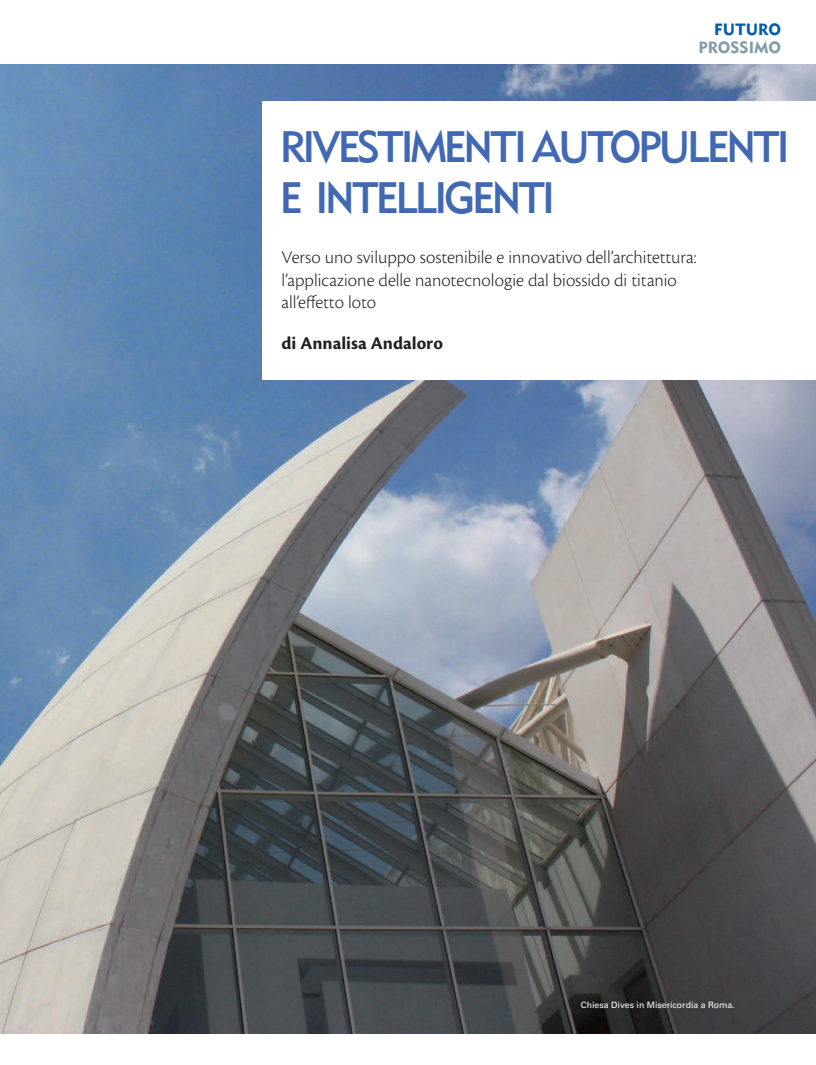
<style>
.page{position:relative;width:816px;height:1065px;background:#fff}
.page>*{position:absolute;margin:0;border:0;box-sizing:border-box;transform-origin:0 0}
.t1{font:43.75px/51.2px "Metro Medium Two";letter-spacing:-.08em;color:#4168b2;scale:.94 1}
.t2{font:300 18.75px/22.5px "Cronos Pro";color:#231f20}
.t3{font:700 18.75px "Cronos Pro";color:#231f20}
.t4{font:16.25px "Metro Black Two";color:#839ca9}
.t5{font:16.25px "Metro Black Two";color:#015bab}
.t6{font:8.75px "Univers LT Std";color:#fff}
</style>
<div class="page">
<img style="left:0;top:64px;width:816px;height:969px">
<div style="left:262px;top:101px;width:554px;height:279px;background:#fff"></div>
<p class="t5" style="left:714px;top:19px;width:69px">FUTURO</p>
<p class="t4" style="left:698px;top:37px;width:84px">PROSSIMO</p>
<h1 class="t1" style="left:280px;top:121px;width:544px">RIVESTIMENTI AUTOPULENTI<br>E INTELLIGENTI</h1>
<p class="t2" style="left:281px;top:246px;width:417px">Verso uno sviluppo sostenibile e innovativo dell’architettura: l’applicazione delle nanotecnologie dal biossido di titanio all’effetto loto</p>
<p class="t3" style="left:281px;top:332px;width:163px">di Annalisa Andaloro</p>
<p class="t6" style="left:581px;top:999px;width:155px">Chiesa Dives in Misericordia a Roma.</p>
</div>
